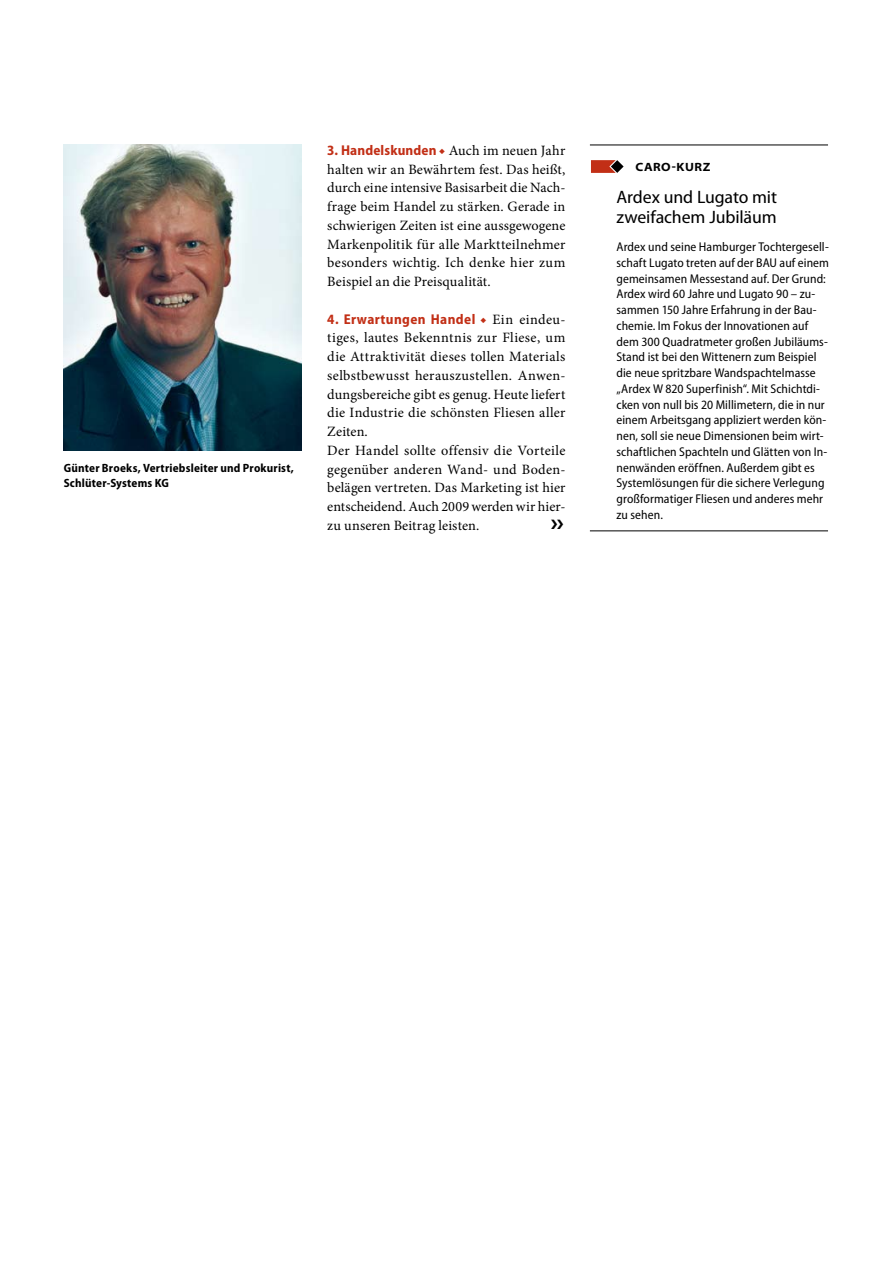
<style>
.page{position:relative;width:893px;height:1263px;background:#fff}
.page>*{position:absolute;margin:0;border:0;box-sizing:border-box;transform-origin:0 0}
.t1{font:semi-condensed 18px/19.5px "Myriad Pro";letter-spacing:-.01em;color:#000;scale:1.08 1}
.t2{font:14.25px/18.8px "Minion Pro";letter-spacing:.015em;color:#000;text-align:justify}
.t3{font:700 semi-condensed 14.25px "Myriad Pro";letter-spacing:.025em;color:#c22f16}
.t4{font:semi-condensed 12.75px/15.8px "Myriad Pro";letter-spacing:.005em;color:#000}
.t5{font:700 semi-condensed 12px/15px "Myriad Pro";letter-spacing:.015em;color:#000}
.t6{font:700 semi-expanded 12px "Myriad Pro";color:#000}
.s1{font-family:"Minion Pro";font-weight:400;font-stretch:normal;color:#000}
</style>
<div class="page">
<img style="left:64px;top:145px;width:237px;height:306px">
<svg style="left:591px;top:160px;width:33px;height:13px"></svg>
<hr style="left:590px;top:145px;width:238px;height:1px;background:#000">
<hr style="left:590px;top:530px;width:238px;height:1px;background:#000">
<p class="t5" style="left:64px;top:461px;width:232px">Günter Broeks, Vertriebsleiter und Prokurist,<br>Schlüter-Systems KG</p>
<p class="t3" style="left:327px;top:142px;width:240px">3. Handelskunden ◆ <span class="s1">Auch im neuen Jahr</span></p>
<p class="t2" style="left:327px;top:160px;width:240px">halten wir an Bewährtem fest. Das heißt, durch eine intensive Basisarbeit die Nach&shy;frage beim Handel zu stärken. Gerade in schwierigen Zeiten ist eine aussgewogene Markenpolitik für alle Marktteilnehmer besonders wichtig. Ich denke hier zum Beispiel an die Preisqualität.</p>
<p class="t3" style="left:327px;top:311px;width:240px">4. Erwartungen Handel ◆ <span class="s1">Ein eindeu-</span></p>
<p class="t2" style="left:327px;top:328px;width:240px;text-align:left">tiges, lautes Bekenntnis zur Fliese, um die Attraktivität dieses tollen Materials selbstbewusst herauszustellen. Anwen&shy;dungsbereiche gibt es genug. Heute liefert die Industrie die schönsten Fliesen aller Zeiten.<br>Der Handel sollte offensiv die Vorteile gegenüber anderen Wand- und Boden&shy;belägen vertreten. Das Marketing ist hier entscheidend. Auch 2009 werden wir hier&shy;zu unseren Beitrag leisten.</p>
<p class="t6" style="left:636px;top:160px;width:76px">CARO-KURZ</p>
<h1 class="t1" style="left:616px;top:188px;width:150px">Ardex und Lugato mit zweifachem Jubiläum</h1>
<p class="t4" style="left:616px;top:239px;width:214px">Ardex und seine Hamburger Tochtergesell&shy;schaft Lugato treten auf der BAU auf einem gemeinsamen Messestand auf. Der Grund:<br>Ardex wird 60 Jahre und Lugato 90 – zu&shy;sammen 150 Jahre Erfahrung in der Bau&shy;chemie. Im Fokus der Innovationen auf dem 300 Quadratmeter großen Jubiläums-Stand ist bei den Wittenern zum Beispiel die neue spritzbare Wandspachtelmasse „Ardex W 820 Superfinish“. Mit Schichtdi&shy;cken von null bis 20 Millimetern, die in nur einem Arbeitsgang appliziert werden kön&shy;nen, soll sie neue Dimensionen beim wirt&shy;schaftlichen Spachteln und Glätten von In&shy;nenwänden eröffnen. Außerdem gibt es Systemlösungen für die sichere Verlegung großformatiger Fliesen und anderes mehr zu sehen.</p>
</div>
